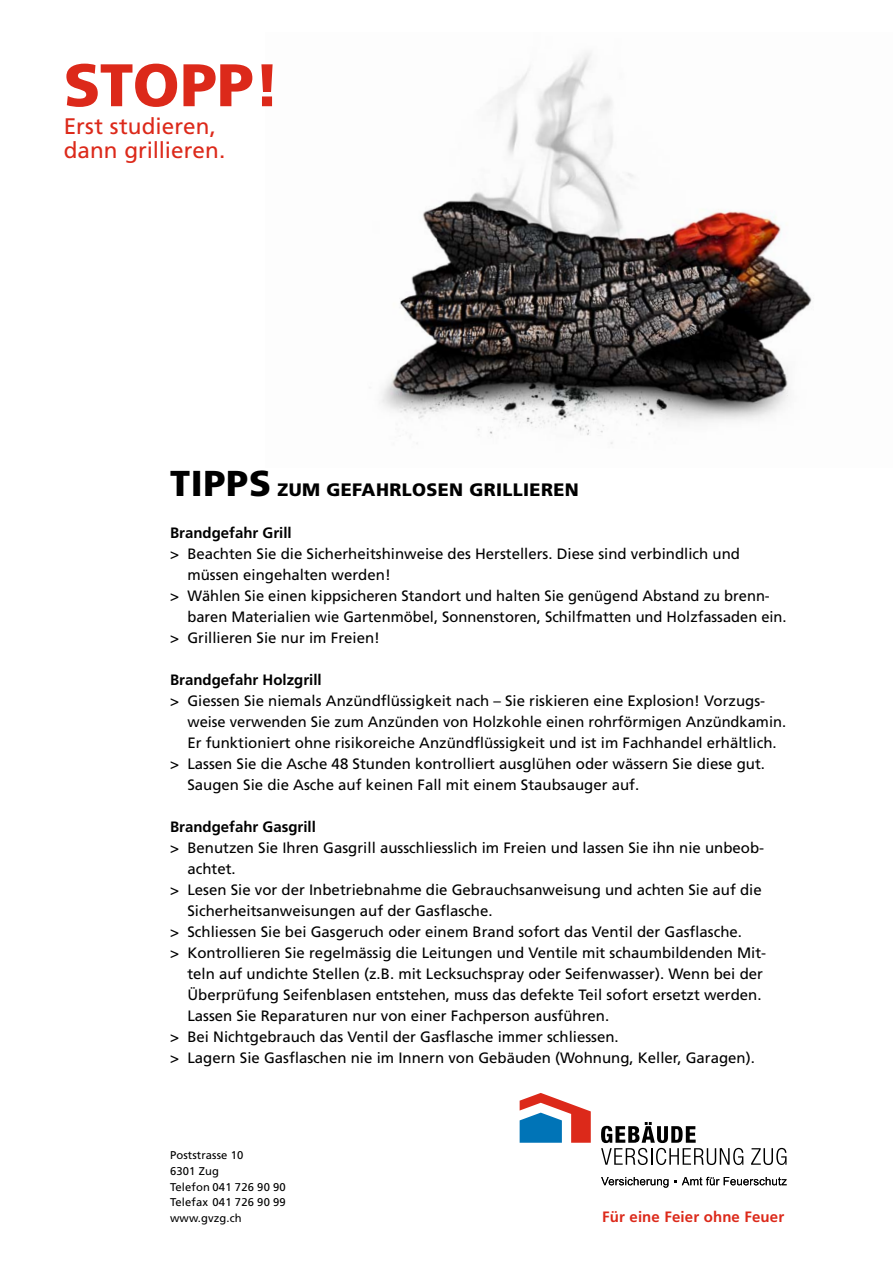
<style>
.page{position:relative;width:893px;height:1263px;background:#fff}
.page>*{position:absolute;margin:0;border:0;box-sizing:border-box;transform-origin:0 0}
.t1{font:900 60px "Frutiger";color:#dc291a}
.t2{font:22.5px/24px "Frutiger";color:#dc291a}
.t3{font:900 18px "Frutiger";letter-spacing:.02em;color:#000}
.t4{font:15px "Frutiger";color:#000}
.t5{font:700 15px "Frutiger";color:#000}
.t6{font:700 15px "Frutiger";letter-spacing:.01em;color:#dc291a}
.t7{font:11.25px/15.8px "Frutiger";letter-spacing:.01em;color:#000}
.s1{font-size:36px}
</style>
<div class="page">
<img style="left:381px;top:53px;width:431px;height:391px">
<svg style="left:520px;top:1093px;width:71px;height:50px"></svg>
<svg style="left:601px;top:1122px;width:142px;height:43px"></svg>
<svg style="left:751px;top:1148px;width:35px;height:17px"></svg>
<svg style="left:601px;top:1177px;width:67px;height:10px"></svg>
<svg style="left:674px;top:1177px;width:113px;height:8px"></svg>
<h1 class="t1" style="left:64px;top:49px;width:218px">STOPP!</h1>
<h2 class="t2" style="left:64px;top:114px;width:163px">Erst studieren, dann grillieren.</h2>
<p class="t3" style="left:170px;top:479px;width:410px"><span class="s1">TIPPS</span> ZUM GEFAHRLOSEN GRILLIEREN</p>
<p class="t5" style="left:170px;top:524px;width:123px">Brandgefahr Grill</p>
<p class="t4" style="left:170px;top:545px;width:571px">&gt; Beachten Sie die Sicherheitshinweise des Herstellers. Diese sind verbindlich und</p>
<p class="t4" style="left:187px;top:566px;width:205px">müssen eingehalten werden!</p>
<p class="t4" style="left:170px;top:587px;width:601px">&gt; Wählen Sie einen kippsicheren Standort und halten Sie genügend Abstand zu brenn-</p>
<p class="t4" style="left:187px;top:608px;width:601px">baren Materialien wie Gartenmöbel, Sonnenstoren, Schilfmatten und Holzfassaden ein.</p>
<p class="t4" style="left:170px;top:629px;width:211px">&gt; Grillieren Sie nur im Freien!</p>
<p class="t5" style="left:170px;top:671px;width:153px">Brandgefahr Holzgrill</p>
<p class="t4" style="left:170px;top:692px;width:597px">&gt; Giessen Sie niemals Anzündflüssigkeit nach – Sie riskieren eine Explosion! Vorzugs-</p>
<p class="t4" style="left:187px;top:713px;width:600px">weise verwenden Sie zum Anzünden von Holzkohle einen rohrförmigen Anzündkamin.</p>
<p class="t4" style="left:187px;top:734px;width:591px">Er funktioniert ohne risikoreiche Anzündflüssigkeit und ist im Fachhandel erhältlich.</p>
<p class="t4" style="left:170px;top:755px;width:597px">&gt; Lassen Sie die Asche 48 Stunden kontrolliert ausglühen oder wässern Sie diese gut.</p>
<p class="t4" style="left:187px;top:776px;width:453px">Saugen Sie die Asche auf keinen Fall mit einem Staubsauger auf.</p>
<p class="t5" style="left:170px;top:818px;width:147px">Brandgefahr Gasgrill</p>
<p class="t4" style="left:170px;top:839px;width:596px">&gt; Benutzen Sie Ihren Gasgrill ausschliesslich im Freien und lassen Sie ihn nie unbeob-</p>
<p class="t4" style="left:187px;top:860px;width:50px">achtet.</p>
<p class="t4" style="left:170px;top:881px;width:593px">&gt; Lesen Sie vor der Inbetriebnahme die Gebrauchsanweisung und achten Sie auf die</p>
<p class="t4" style="left:187px;top:902px;width:307px">Sicherheitsanweisungen auf der Gasflasche.</p>
<p class="t4" style="left:170px;top:923px;width:573px">&gt; Schliessen Sie bei Gasgeruch oder einem Brand sofort das Ventil der Gasflasche.</p>
<p class="t4" style="left:170px;top:944px;width:598px">&gt; Kontrollieren Sie regelmässig die Leitungen und Ventile mit schaumbildenden Mit-</p>
<p class="t4" style="left:187px;top:965px;width:577px">teln auf undichte Stellen (z.B. mit Lecksuchspray oder Seifenwasser). Wenn bei der</p>
<p class="t4" style="left:187px;top:986px;width:576px">Überprüfung Seifenblasen entstehen, muss das defekte Teil sofort ersetzt werden.</p>
<p class="t4" style="left:187px;top:1007px;width:423px">Lassen Sie Reparaturen nur von einer Fachperson ausführen.</p>
<p class="t4" style="left:170px;top:1028px;width:450px">&gt; Bei Nichtgebrauch das Ventil der Gasflasche immer schliessen.</p>
<p class="t4" style="left:170px;top:1049px;width:586px">&gt; Lagern Sie Gasflaschen nie im Innern von Gebäuden (Wohnung, Keller, Garagen).</p>
<p class="t7" style="left:170px;top:1147px;width:117px">Poststrasse 10<br>6301 Zug<br>Telefon 041 726 90 90<br>Telefax 041 726 90 99 www.gvzg.ch</p>
<p class="t6" style="left:602px;top:1208px;width:183px">Für eine Feier ohne Feuer</p>
</div>
